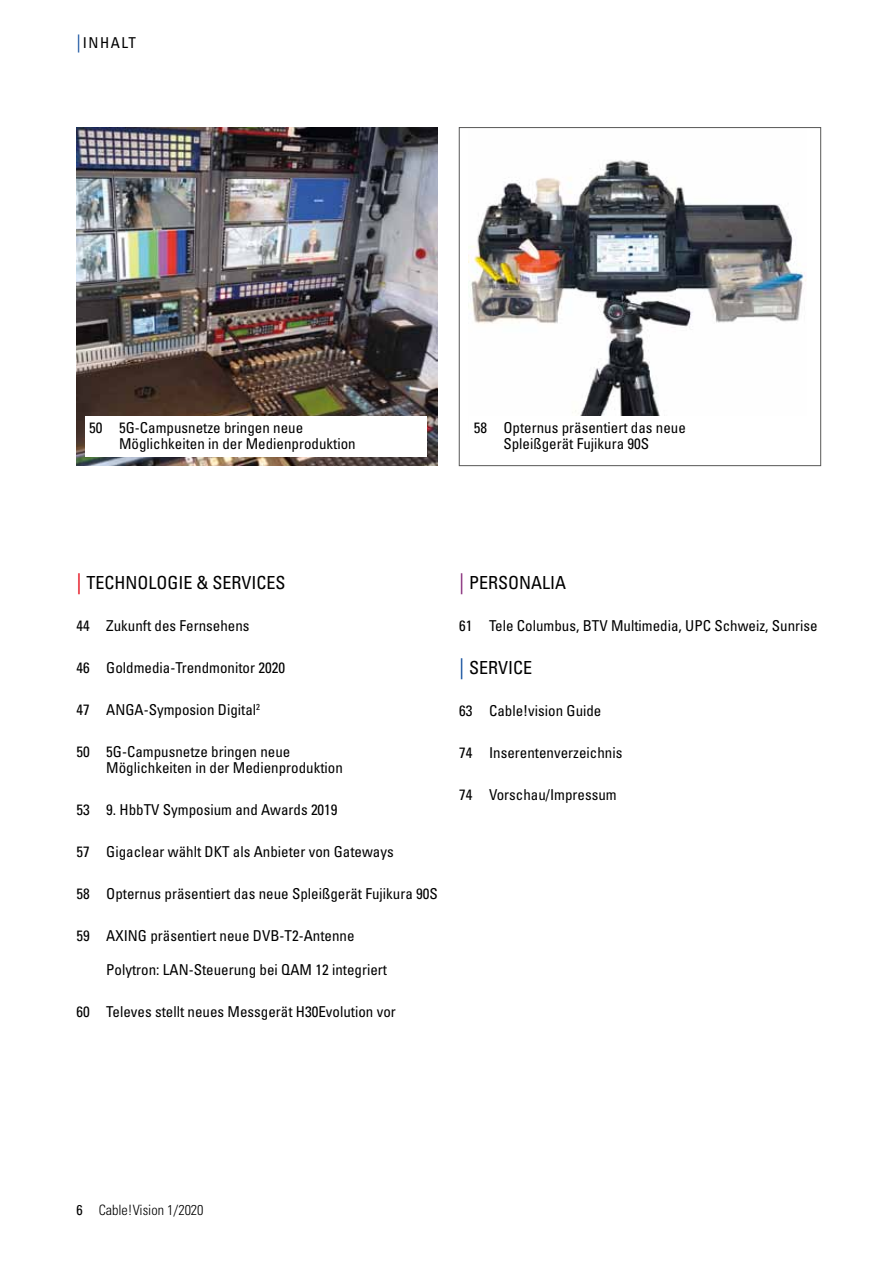
<style>
.page{position:relative;width:893px;height:1263px;background:#fff}
.page>*{position:absolute;margin:0;border:0;box-sizing:border-box;transform-origin:0 0}
.t1{font:condensed 18px "Univers";color:#000}
.t2{font:condensed 15px/16.5px "Univers";color:#000}
.t3{font:300 condensed 14.25px "Univers";color:#000}
.s1{font-size:18px;color:#114e9d}
.s2{font-size:21px;color:#e30613}
.s3{font-size:21px;color:#842877}
.s4{font-size:21px;color:#114e9d}
.s5{font-weight:400}
</style>
<div class="page">
<img style="left:77px;top:128px;width:361px;height:338px">
<img style="left:468px;top:160px;width:338px;height:256px">
<div style="left:459px;top:127px;width:362px;height:339px;border:1px solid #575756"></div>
<div style="left:85px;top:417px;width:341px;height:40px;background:#fff"></div>
<p class="t2" style="left:77px;top:35px;width:61px"><span class="s1">|</span>INHALT</p>
<p class="t2" style="left:119px;top:419px;width:238px;text-indent:-30px">50 5G-Campusnetze bringen neue<br>Möglichkeiten in der Medienproduktion</p>
<p class="t2" style="left:474px;top:419px;width:214px;text-align:center">58 Opternus präsentiert das neue<br>Spleißgerät Fujikura 90S</p>
<p class="t1" style="left:77px;top:571px;width:210px"><span class="s2">|</span> TECHNOLOGIE &amp; SERVICES</p>
<p class="t2" style="left:77px;top:617px;width:175px">44 Zukunft des Fernsehens</p>
<p class="t2" style="left:77px;top:659px;width:210px">46 Goldmedia-Trendmonitor 2020</p>
<p class="t2" style="left:77px;top:701px;width:185px">47 ANGA-Symposion Digital<sup>2</sup></p>
<p class="t2" style="left:106px;top:743px;width:238px;text-indent:-30px">50 5G-Campusnetze bringen neue<br>Möglichkeiten in der Medienproduktion</p>
<p class="t2" style="left:77px;top:801px;width:263px">53 9. HbbTV Symposium and Awards 2019</p>
<p class="t2" style="left:77px;top:843px;width:319px">57 Gigaclear wählt DKT als Anbieter von Gateways</p>
<p class="t2" style="left:77px;top:885px;width:363px">58 Opternus präsentiert das neue Spleißgerät Fujikura 90S</p>
<p class="t2" style="left:77px;top:927px;width:280px">59 AXING präsentiert neue DVB-T2-Antenne</p>
<p class="t2" style="left:106px;top:961px;width:282px">Polytron: LAN-Steuerung bei QAM 12 integriert</p>
<p class="t2" style="left:77px;top:1003px;width:321px">60 Televes stellt neues Messgerät H30Evolution vor</p>
<p class="t1" style="left:459px;top:571px;width:108px"><span class="s3">|</span> PERSONALIA</p>
<p class="t2" style="left:459px;top:617px;width:360px">61 Tele Columbus, BTV Multimedia, UPC Schweiz, Sunrise</p>
<p class="t1" style="left:459px;top:656px;width:74px"><span class="s4">|</span> SERVICE</p>
<p class="t2" style="left:459px;top:702px;width:144px">63 Cable!vision Guide</p>
<p class="t2" style="left:459px;top:744px;width:165px">74 Inserentenverzeichnis</p>
<p class="t2" style="left:459px;top:786px;width:159px">74 Vorschau/Impressum</p>
<p class="t3" style="left:77px;top:1201px;width:129px"><span class="s5">6</span> Cable!Vision 1/2020</p>
</div>
